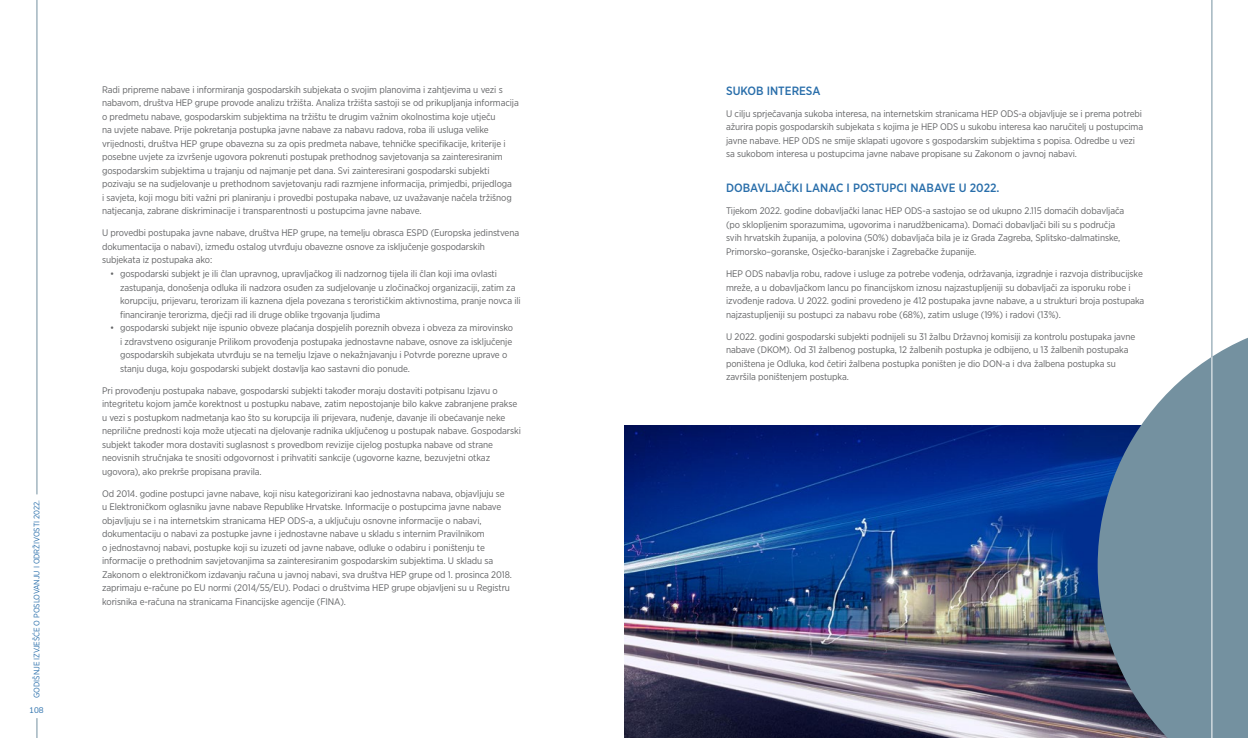
<style>
.page{position:relative;width:1248px;height:738px;background:#fff}
.page>*{position:absolute;margin:0;border:0;box-sizing:border-box;transform-origin:0 0}
.t1{font:500 12px "Gotham Narrow";color:#296eaa}
.t2{font:9.5px/13.5px "Gotham Narrow";letter-spacing:-.01em;color:#636466}
.t3{font:8px "Gotham Narrow";letter-spacing:-.01em;color:#296eaa}
.t4{font:8px "Muli";color:#296eaa}
</style>
<div class="page">
<hr style="left:1211px;top:0;width:1px;height:701px;background:#7491a0">
<svg style="left:36px;top:718px;width:1px;height:19px"></svg>
<hr style="left:36px;top:0;width:1px;height:494px;background:#7491a0">
<img style="left:624px;top:425px;width:473px;height:312px">
<svg style="left:1097px;top:317px;width:150px;height:420px;fill:#7491a0"></svg>
<hr style="left:1211px;top:337px;width:1px;height:400px;background:#fff">
<p class="t3" style="left:32px;top:697px;width:199px;rotate:-90deg">GODIŠNJE IZVJEŠĆE O POSLOVANJU I ODRŽIVOSTI 2022.</p>
<p class="t4" style="left:29px;top:703px;width:16px">108</p>
<p class="t2" style="left:102px;top:82px;width:418px">Radi pripreme nabave i informiranja gospodarskih subjekata o svojim planovima i zahtjevima u vezi s nabavom, društva HEP grupe provode analizu tržišta. Analiza tržišta sastoji se od prikupljanja informacija o predmetu nabave, gospodarskim subjektima na tržištu te drugim važnim okolnostima koje utječu<br>na uvjete nabave. Prije pokretanja postupka javne nabave za nabavu radova, roba ili usluga velike vrijednosti, društva HEP grupe obavezna su za opis predmeta nabave, tehničke specifikacije, kriterije i posebne uvjete za izvršenje ugovora pokrenuti postupak prethodnog savjetovanja sa zainteresiranim gospodarskim subjektima u trajanju od najmanje pet dana. Svi zainteresirani gospodarski subjekti pozivaju se na sudjelovanje u prethodnom savjetovanju radi razmjene informacija, primjedbi, prijedloga<br>i savjeta, koji mogu biti važni pri planiranju i provedbi postupaka nabave, uz uvažavanje načela tržišnog natjecanja, zabrane diskriminacije i transparentnosti u postupcima javne nabave.</p>
<p class="t2" style="left:102px;top:226px;width:418px">U provedbi postupaka javne nabave, društva HEP grupe, na temelju obrasca ESPD (Europska jedinstvena dokumentacija o nabavi), između ostalog utvrđuju obavezne osnove za isključenje gospodarskih subjekata iz postupaka ako:</p>
<p class="t2" style="left:120px;top:266px;width:402px;text-indent:-10px">• gospodarski subjekt je ili član upravnog, upravljačkog ili nadzornog tijela ili član koji ima ovlasti zastupanja, donošenja odluka ili nadzora osuđen za sudjelovanje u zločinačkoj organizaciji, zatim za korupciju, prijevaru, terorizam ili kaznena djela povezana s terorističkim aktivnostima, pranje novca ili financiranje terorizma, dječji rad ili druge oblike trgovanja ljudima</p>
<p class="t2" style="left:120px;top:320px;width:394px;text-indent:-10px">• gospodarski subjekt nije ispunio obveze plaćanja dospjelih poreznih obveza i obveza za mirovinsko i zdravstveno osiguranje Prilikom provođenja postupaka jednostavne nabave, osnove za isključenje gospodarskih subjekata utvrđuju se na temelju Izjave o nekažnjavanju i Potvrde porezne uprave o stanju duga, koju gospodarski subjekt dostavlja kao sastavni dio ponude.</p>
<p class="t2" style="left:102px;top:383px;width:420px">Pri provođenju postupaka nabave, gospodarski subjekti također moraju dostaviti potpisanu Izjavu o integritetu kojom jamče korektnost u postupku nabave, zatim nepostojanje bilo kakve zabranjene prakse u vezi s postupkom nadmetanja kao što su korupcija ili prijevara, nuđenje, davanje ili obećavanje neke neprilične prednosti koja može utjecati na djelovanje radnika uključenog u postupak nabave. Gospodarski subjekt također mora dostaviti suglasnost s provedbom revizije cijelog postupka nabave od strane neovisnih stručnjaka te snositi odgovornost i prihvatiti sankcije (ugovorne kazne, bezuvjetni otkaz ugovora), ako prekrše propisana pravila.</p>
<p class="t2" style="left:102px;top:486px;width:411px">Od 2014. godine postupci javne nabave, koji nisu kategorizirani kao jednostavna nabava, objavljuju se u Elektroničkom oglasniku javne nabave Republike Hrvatske. Informacije o postupcima javne nabave objavljuju se i na internetskim stranicama HEP ODS-a, a uključuju osnovne informacije o nabavi, dokumentaciju o nabavi za postupke javne i jednostavne nabave u skladu s internim Pravilnikom<br>o jednostavnoj nabavi, postupke koji su izuzeti od javne nabave, odluke o odabiru i poništenju te informacije o prethodnim savjetovanjima sa zainteresiranim gospodarskim subjektima. U skladu sa Zakonom o elektroničkom izdavanju računa u javnoj nabavi, sva društva HEP grupe od 1. prosinca 2018. zaprimaju e-račune po EU normi (2014/55/EU). Podaci o društvima HEP grupe objavljeni su u Registru korisnika e-računa na stranicama Financijske agencije (FINA).</p>
<p class="t1" style="left:726px;top:83px;width:96px">SUKOB INTERESA</p>
<p class="t2" style="left:726px;top:106px;width:418px">U cilju sprječavanja sukoba interesa, na internetskim stranicama HEP ODS-a objavljuje se i prema potrebi ažurira popis gospodarskih subjekata s kojima je HEP ODS u sukobu interesa kao naručitelj u postupcima javne nabave. HEP ODS ne smije sklapati ugovore s gospodarskim subjektima s popisa. Odredbe u vezi sa sukobom interesa u postupcima javne nabave propisane su Zakonom o javnoj nabavi.</p>
<p class="t1" style="left:726px;top:180px;width:275px">DOBAVLJAČKI LANAC I POSTUPCI NABAVE U 2022.</p>
<p class="t2" style="left:726px;top:204px;width:399px">Tijekom 2022. godine dobavljački lanac HEP ODS-a sastojao se od ukupno 2.115 domaćih dobavljača (po sklopljenim sporazumima, ugovorima i narudžbenicama). Domaći dobavljači bili su s područja svih hrvatskih županija, a polovina (50%) dobavljača bila je iz Grada Zagreba, Splitsko-dalmatinske, Primorsko–goranske, Osječko-baranjske i Zagrebačke županije.</p>
<p class="t2" style="left:726px;top:266px;width:420px">HEP ODS nabavlja robu, radove i usluge za potrebe vođenja, održavanja, izgradnje i razvoja distribucijske mreže, a u dobavljačkom lancu po financijskom iznosu najzastupljeniji su dobavljači za isporuku robe i izvođenje radova. U 2022. godini provedeno je 412 postupaka javne nabave, a u strukturi broja postupaka najzastupljeniji su postupci za nabavu robe (68%), zatim usluge (19%) i radovi (13%).</p>
<p class="t2" style="left:726px;top:329px;width:411px">U 2022. godini gospodarski subjekti podnijeli su 31 žalbu Državnoj komisiji za kontrolu postupaka javne nabave (DKOM). Od 31 žalbenog postupka, 12 žalbenih postupka je odbijeno, u 13 žalbenih postupaka poništena je Odluka, kod četiri žalbena postupka poništen je dio DON-a i dva žalbena postupka su završila poništenjem postupka.</p>
</div>
